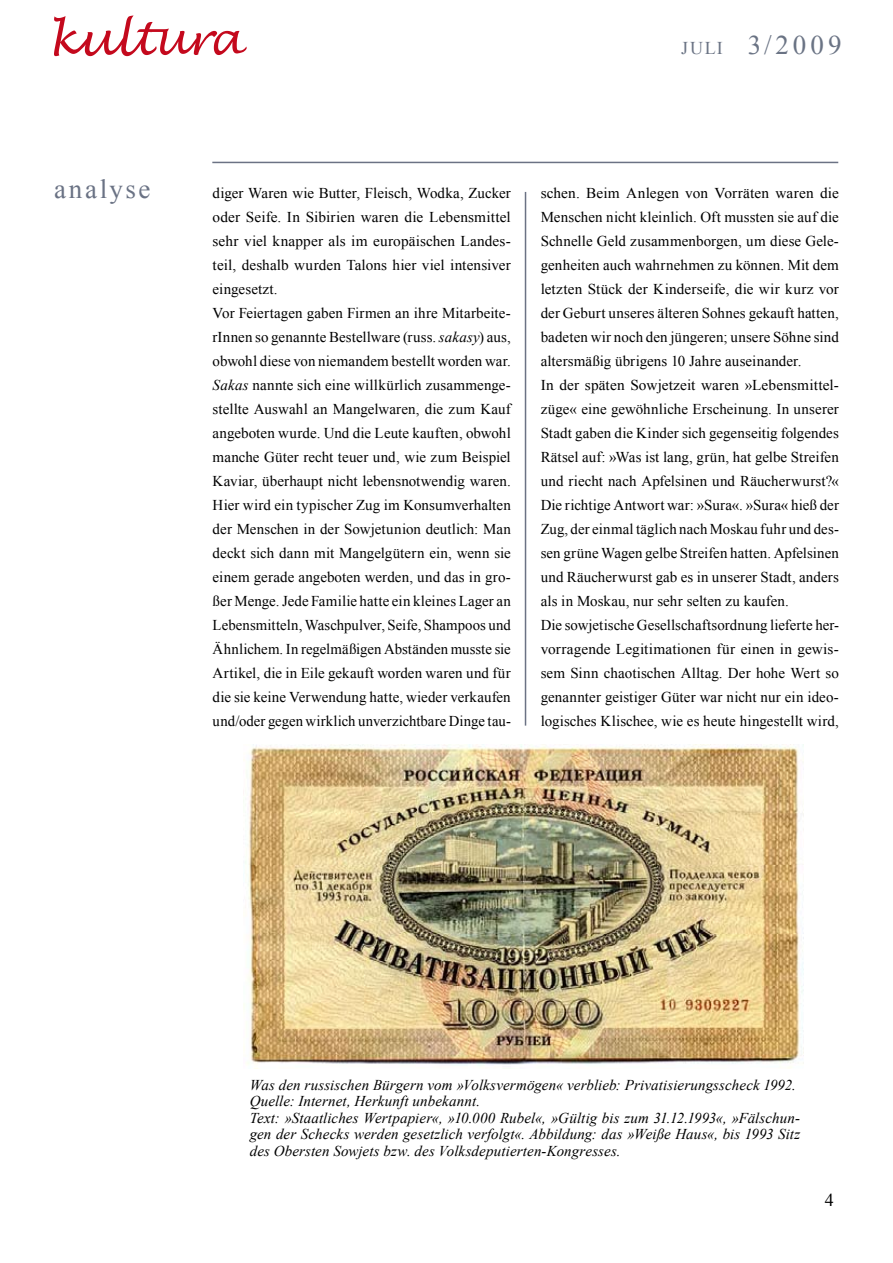
<style>
.page{position:relative;width:893px;height:1263px;background:#fff}
.page>*{position:absolute;margin:0;border:0;box-sizing:border-box;transform-origin:0 0}
.t1{font:27px "Times New Roman";color:#6a7384}
.t2{font:27px "Times New Roman";letter-spacing:.095em;color:#6a7284}
.t3{font:18px "Times New Roman";color:#000}
.t4{font:15px/24px "Times New Roman";letter-spacing:.005em;color:#000}
.t5{font:italic 15px/16.5px "Times New Roman";letter-spacing:.005em;color:#000}
.s1{font-size:18px}
.s2{font-style:italic}
</style>
<div class="page">
<svg style="left:54px;top:16px;width:193px;height:40px"></svg>
<hr style="left:212px;top:162px;width:626px;height:1px;background:#6b7284">
<img style="left:243px;top:745px;width:560px;height:324px">
<hr style="left:525px;top:192px;width:1px;height:534px;background:#6b7284">
<h1 class="t2" style="left:54px;top:171px;width:98px">analyse</h1>
<h1 class="t1" style="left:681px;top:27px;width:162px"><span class="s1">JULI</span> 3/2009</h1>
<p class="t4" style="left:213px;top:181px;width:300px">diger Waren wie Butter, Fleisch, Wodka, Zucker oder Seife. In Sibirien waren die Lebensmittel sehr viel knapper als im europäischen Landes&shy;teil, deshalb wurden Talons hier viel intensiver eingesetzt.<br>Vor Feiertagen gaben Firmen an ihre Mitarbeite&shy;rInnen so genannte Bestellware (russ. <span class="s2">sakasy</span>) aus, obwohl diese von niemandem bestellt worden war.<br><span class="s2">Sakas</span> nannte sich eine willkürlich zusammenge&shy;stellte Auswahl an Mangelwaren, die zum Kauf angeboten wurde. Und die Leute kauften, obwohl manche Güter recht teuer und, wie zum Beispiel Kaviar, überhaupt nicht lebensnotwendig waren.<br>Hier wird ein typischer Zug im Konsumverhalten der Menschen in der Sowjetunion deutlich: Man deckt sich dann mit Mangelgütern ein, wenn sie einem gerade angeboten werden, und das in gro&shy;ßer Menge. Jede Familie hatte ein kleines Lager an Lebensmitteln, Waschpulver, Seife, Shampoos und Ähnlichem. In regelmäßigen Abständen musste sie Artikel, die in Eile gekauft worden waren und für die sie keine Verwendung hatte, wieder verkaufen und/oder gegen wirklich unverzichtbare Dinge tau-</p>
<p class="t4" style="left:541px;top:181px;width:300px">schen. Beim Anlegen von Vorräten waren die Menschen nicht kleinlich. Oft mussten sie auf die Schnelle Geld zusammenborgen, um diese Gele&shy;genheiten auch wahrnehmen zu können. Mit dem letzten Stück der Kinderseife, die wir kurz vor der Geburt unseres älteren Sohnes gekauft hatten, badeten wir noch den jüngeren; unsere Söhne sind altersmäßig übrigens 10 Jahre auseinander.<br>In der späten Sowjetzeit waren »Lebensmittel&shy;züge« eine gewöhnliche Erscheinung. In unserer Stadt gaben die Kinder sich gegenseitig folgendes Rätsel auf: »Was ist lang, grün, hat gelbe Streifen und riecht nach Apfelsinen und Räucherwurst?« Die richtige Antwort war: »Sura«. »Sura« hieß der Zug, der einmal täglich nach Moskau fuhr und des&shy;sen grüne Wagen gelbe Streifen hatten. Apfelsinen und Räucherwurst gab es in unserer Stadt, anders als in Moskau, nur sehr selten zu kaufen.<br>Die sowjetische Gesellschaftsordnung lieferte her&shy;vorragende Legitimationen für einen in gewis&shy;sem Sinn chaotischen Alltag. Der hohe Wert so genannter geistiger Güter war nicht nur ein ideo&shy;logisches Klischee, wie es heute hingestellt wird,</p>
<p class="t5" style="left:250px;top:1076px;width:552px">Was den russischen Bürgern vom »Volksvermögen« verblieb: Privatisierungsscheck 1992.<br>Quelle: Internet, Herkunft unbekannt.<br>Text: »Staatliches Wertpapier«, »10.000 Rubel«, »Gültig bis zum 31.12.1993«, »Fälschun&shy;gen der Schecks werden gesetzlich verfolgt«. Abbildung: das »Weiße Haus«, bis 1993 Sitz des Obersten Sowjets bzw. des Volksdeputierten-Kongresses.</p>
<p class="t3" style="left:825px;top:1188px;width:10px">4</p>
</div>
